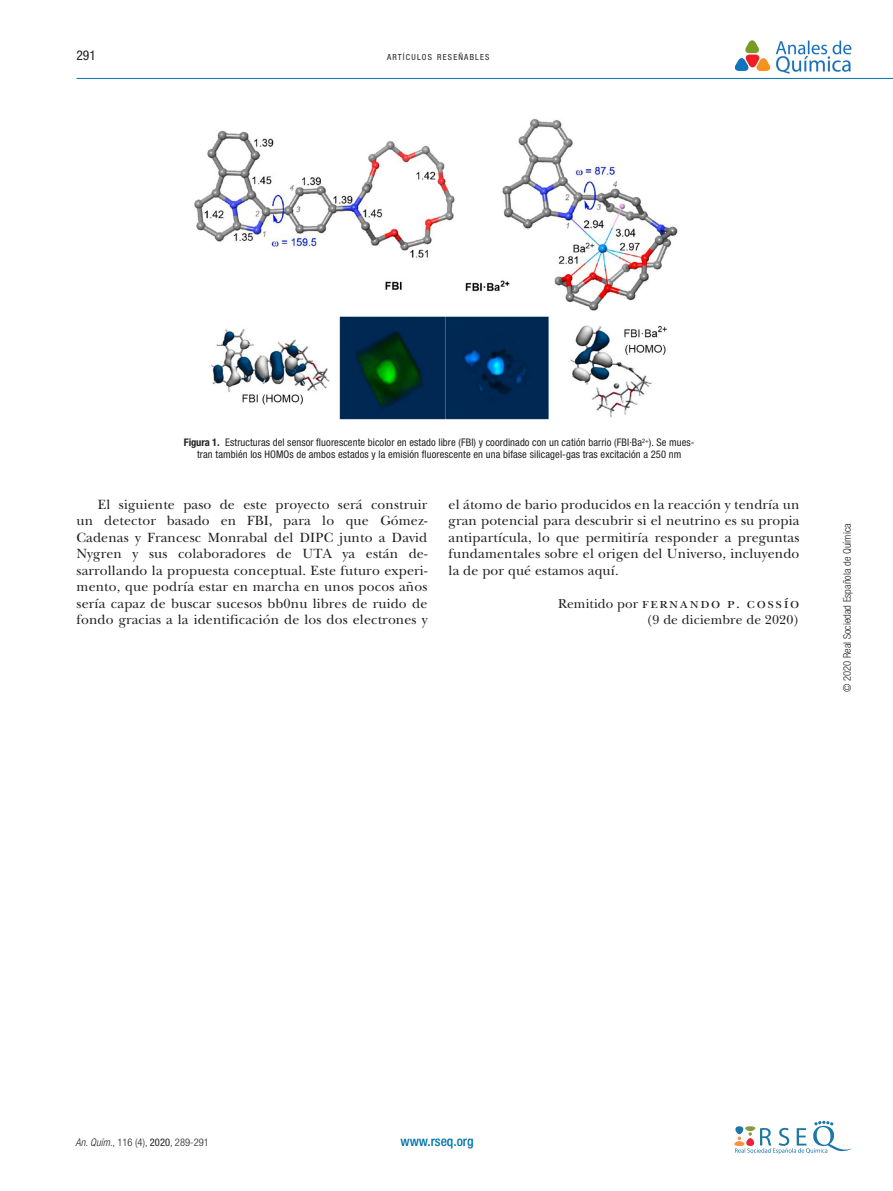
<style>
.page{position:relative;width:893px;height:1191px;background:#fff}
.page>*{position:absolute;margin:0;border:0;box-sizing:border-box;transform-origin:0 0}
.texto_corrido{font:15px "New Baskerville Std";letter-spacing:.1em;color:#231f20}
.texto_corrido-2{font:13.95px/16.5px "New Baskerville Std";letter-spacing:.01em;color:#231f20;text-align:justify}
.texto_corrido-3{font:13.5px "New Baskerville Std";letter-spacing:.01em;color:#231f20}
.t1{font:500 condensed 13.5px "Helvetica Neue LT Std";color:#0073ae}
.t2{font:condensed 13.5px "Helvetica Neue LT Std";color:#231f20}
.figurasytablas_pies{font:condensed 10.5px/12px "Helvetica Neue LT Std";letter-spacing:.01em;color:#231f20;text-align:center}
.t3{font:300 condensed 10.5px "Helvetica Neue LT Std";letter-spacing:.005em;color:#231f20}
.t4{font:condensed 8.4px "Helvetica Neue LT Std";letter-spacing:.145em;color:#231f20}
.s1{font-weight:700}
.s2{font-family:"Minion Pro"}
.s3{font-size:13.5px}
.s4{font-style:italic}
.s5{font-weight:400}
</style>
<div class="page">
<img style="left:775px;top:40px;width:76px;height:34px">
<svg style="left:735px;top:40px;width:35px;height:31px"></svg>
<hr style="left:77px;top:78px;width:816px;height:1px;background:#0073ae">
<svg style="left:734px;top:1120px;width:117px;height:34px"></svg>
<img style="left:194px;top:118px;width:484px;height:302px">
<p class="t2" style="left:76px;top:48px;width:21px">291</p>
<p class="t4" style="left:387px;top:52px;width:104px">ARTÍCULOS RESEÑABLES</p>
<p class="figurasytablas_pies" style="left:184px;top:436px;width:512px"><span class="s1">Figura 1.</span> Estructuras del sensor fluorescente bicolor en estado libre (FBI) y coordinado con un catión barrio (FBI·Ba<sup>2+</sup>). Se mues&shy;tran también los HOMOs de ambos estados y la emisión fluorescente en una bifase silicagel-gas tras excitación a 250 nm</p>
<p class="texto_corrido-2" style="left:77px;top:496px;width:352px;text-indent:21px">El siguiente paso de este proyecto será construir un detector basado en FBI<span class="s2">,</span> para lo que Gómez-Cadenas y Francesc Monrabal del DIPC junto a David Nygren y sus colaboradores de UTA ya están de&shy;sarrollando la propuesta conceptual. Este futuro experi&shy;mento, que podría estar en marcha en unos pocos años sería capaz de buscar sucesos bb0nu libres de ruido de fondo gracias a la identificación de los dos electrones y</p>
<p class="texto_corrido-2" style="left:449px;top:496px;width:352px">el átomo de bario producidos en la reacción y tendría un gran potencial para descubrir si el neutrino es su propia antipartícula, lo que permitiría responder a preguntas fundamentales sobre el origen del Universo, incluyendo la de por qué estamos aquí.</p>
<p class="texto_corrido" style="left:558px;top:594px;width:243px"><span class="s3">Remitido por</span> fernando p. cossío</p>
<p class="texto_corrido-3" style="left:646px;top:612px;width:154px">(9 de diciembre de 2020)</p>
<p class="t3" style="left:841px;top:692px;width:170px;rotate:-90deg">© 2020 Real Sociedad Española de Química</p>
<p class="t3" style="left:75px;top:1136px;width:135px"><span class="s4">An. Quím</span>., 116 (4), <span class="s5">2020</span>, 289-291</p>
<p class="t1" style="left:400px;top:1133px;width:75px">www.rseq.org</p>
</div>
